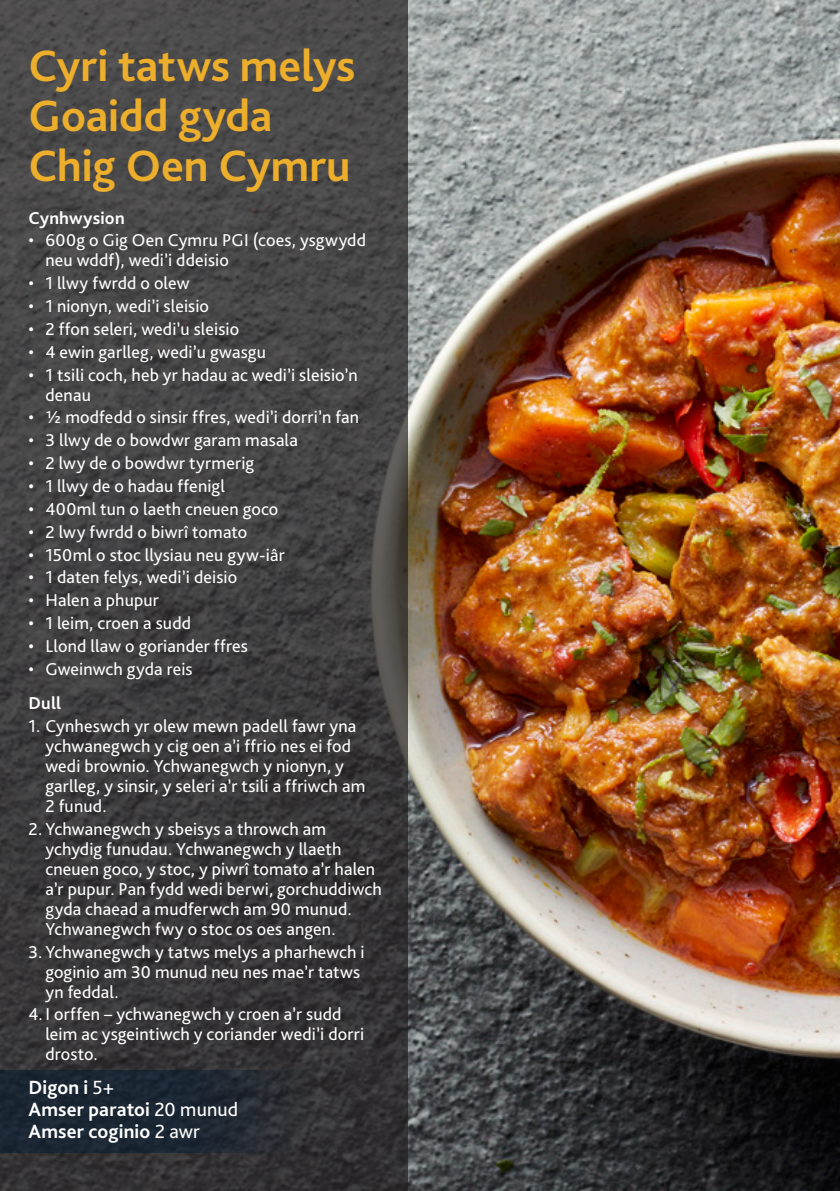
<style>
.page{position:relative;width:840px;height:1191px;background:#fff}
.page>*{position:absolute;margin:0;border:0;box-sizing:border-box;transform-origin:0 0}
.t1{font:700 46px/50px "Bliss Pro";color:#ecae2b}
.t2{font:700 20px "Bliss Pro";letter-spacing:.01em;color:#fff}
.t3{font:18px/20px "Bliss Pro";letter-spacing:.01em;color:#fff}
.t4{font:700 18px "Bliss Pro";letter-spacing:.01em;color:#fff}
.s1{font-weight:400}
</style>
<div class="page">
<img style="left:408px;top:0;width:431px;height:1191px">
<svg style="left:0;top:0;width:408px;height:1191px;background:#403f40"></svg>
<svg style="left:0;top:1070px;width:312px;height:82px;background:#1f2833"></svg>
<p class="t1" style="left:28px;top:40px;width:328px">Cyri tatws melys<br>Goaidd gyda<br>Chig Oen Cymru</p>
<p class="t4" style="left:28px;top:206px;width:98px">Cynhwysion</p>
<p class="t3" style="left:45px;top:230px;width:322px;text-indent:-17px">• 600g o Gig Oen Cymru PGI (coes, ysgwydd neu wddf), wedi’i ddeisio</p>
<p class="t3" style="left:28px;top:273px;width:162px">• 1 llwy fwrdd o olew</p>
<p class="t3" style="left:28px;top:296px;width:182px">• 1 nionyn, wedi’i sleisio</p>
<p class="t3" style="left:28px;top:318px;width:212px">• 2 ffon seleri, wedi’u sleisio</p>
<p class="t3" style="left:28px;top:341px;width:239px">• 4 ewin garlleg, wedi’u gwasgu</p>
<p class="t3" style="left:45px;top:364px;width:313px;text-indent:-17px">• 1 tsili coch, heb yr hadau ac wedi’i sleisio’n denau</p>
<p class="t3" style="left:28px;top:407px;width:332px">• ½ modfedd o sinsir ffres, wedi’i dorri’n fan</p>
<p class="t3" style="left:28px;top:430px;width:271px">• 3 llwy de o bowdwr garam masala</p>
<p class="t3" style="left:28px;top:453px;width:227px">• 2 lwy de o bowdwr tyrmerig</p>
<p class="t3" style="left:28px;top:475px;width:198px">• 1 llwy de o hadau ffenigl</p>
<p class="t3" style="left:28px;top:498px;width:251px">• 400ml tun o laeth cneuen goco</p>
<p class="t3" style="left:28px;top:521px;width:220px">• 2 lwy fwrdd o biwrî tomato</p>
<p class="t3" style="left:28px;top:544px;width:258px">• 150ml o stoc llysiau neu gyw-iâr</p>
<p class="t3" style="left:28px;top:567px;width:210px">• 1 daten felys, wedi’i deisio</p>
<p class="t3" style="left:28px;top:590px;width:132px">• Halen a phupur</p>
<p class="t3" style="left:28px;top:612px;width:164px">• 1 leim, croen a sudd</p>
<p class="t3" style="left:28px;top:635px;width:221px">• Llond llaw o goriander ffres</p>
<p class="t3" style="left:28px;top:658px;width:166px">• Gweinwch gyda reis</p>
<p class="t4" style="left:28px;top:691px;width:34px">Dull</p>
<p class="t3" style="left:45px;top:715px;width:321px;text-indent:-17px">1. Cynheswch yr olew mewn padell fawr yna ychwanegwch y cig oen a’i ffrio nes ei fod wedi brownio. Ychwanegwch y nionyn, y garlleg, y sinsir, y seleri a’r tsili a ffriwch am 2 funud.</p>
<p class="t3" style="left:45px;top:818px;width:337px;text-indent:-17px">2. Ychwanegwch y sbeisys a throwch am ychydig funudau. Ychwanegwch y llaeth cneuen goco, y stoc, y piwrî tomato a’r halen a’r pupur. Pan fydd wedi berwi, gorchuddiwch gyda chaead a mudferwch am 90 munud.<br>Ychwanegwch fwy o stoc os oes angen.</p>
<p class="t3" style="left:45px;top:941px;width:320px;text-indent:-17px">3. Ychwanegwch y tatws melys a pharhewch i goginio am 30 munud neu nes mae’r tatws yn feddal.</p>
<p class="t3" style="left:45px;top:1004px;width:320px;text-indent:-17px">4. I orffen – ychwanegwch y croen a’r sudd leim ac ysgeintiwch y coriander wedi’i dorri drosto.</p>
<p class="t2" style="left:28px;top:1074px;width:87px">Digon i <span class="s1">5+</span></p>
<p class="t2" style="left:28px;top:1096px;width:211px">Amser paratoi <span class="s1">20 munud</span></p>
<p class="t2" style="left:28px;top:1118px;width:173px">Amser coginio <span class="s1">2 awr</span></p>
</div>
